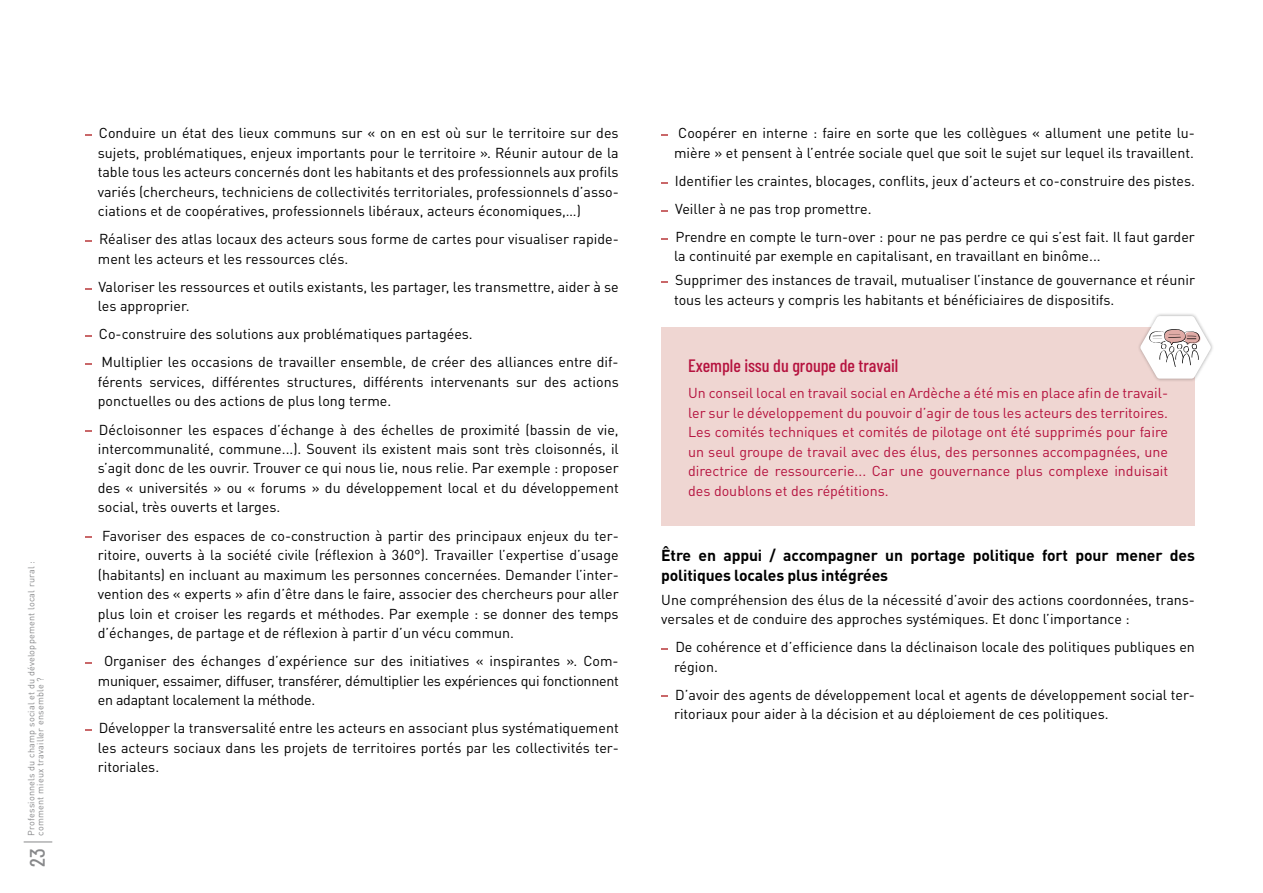
<style>
.page{position:relative;width:1263px;height:893px;background:#fff}
.page>*{position:absolute;margin:0;border:0;box-sizing:border-box;transform-origin:0 0}
.t1{font:500 21px "Barlow Condensed";color:#87888a}
.t2{font:500 18px "Barlow Condensed";color:#b5123e}
.t3{font:700 15.75px/19.5px "DIN Pro";letter-spacing:-.01em;color:#000}
.t4{font:14.25px/19.5px "DIN Pro";color:#000}
.t5{font:14.25px/19.5px "DIN Pro";color:#b5123e;text-align:justify}
.t6{font:9px/9px "DIN Pro";letter-spacing:.025em;color:#87888a}
</style>
<div class="page">
<div style="left:661px;top:328px;width:534px;height:198px;background:#efd6d2"></div>
<svg style="left:24px;top:842px;width:28px;height:1px"></svg>
<svg style="left:85px;top:134px;width:7px;height:2px"></svg>
<svg style="left:85px;top:240px;width:7px;height:2px"></svg>
<svg style="left:85px;top:335px;width:7px;height:2px"></svg>
<svg style="left:85px;top:363px;width:7px;height:2px"></svg>
<svg style="left:85px;top:430px;width:7px;height:2px"></svg>
<svg style="left:85px;top:536px;width:7px;height:2px"></svg>
<div style="left:1137px;top:313px;width:77px;height:69px;background:#000;opacity:.3"></div>
<svg style="left:1140px;top:316px;width:71px;height:63px"></svg>
<svg style="left:661px;top:134px;width:7px;height:2px"></svg>
<svg style="left:661px;top:281px;width:7px;height:2px"></svg>
<svg style="left:661px;top:695px;width:7px;height:2px"></svg>
<p class="t6" style="left:26px;top:836px;width:276px;rotate:-90deg">Professionnels du champ social et du développement local rural : comment mieux travailler ensemble ?</p>
<h1 class="t1" style="left:24px;top:867px;width:20px;rotate:-90deg">23</h1>
<p class="t4" style="left:98px;top:122px;width:522px;text-align:justify">Conduire un état des lieux communs sur « on en est où sur le territoire sur des sujets, problématiques, enjeux importants pour le territoire ». Réunir autour de la table tous les acteurs concernés dont les habitants et des professionnels aux profils variés (chercheurs, techniciens de collectivités territoriales, professionnels d’asso&shy;ciations et de coopératives, professionnels libéraux, acteurs économiques,…)</p>
<p class="t4" style="left:98px;top:228px;width:522px">Réaliser des atlas locaux des acteurs sous forme de cartes pour visualiser rapide&shy;ment les acteurs et les ressources clés.</p>
<p class="t4" style="left:98px;top:276px;width:522px">Valoriser les ressources et outils existants, les partager, les transmettre, aider à se les approprier.</p>
<p class="t4" style="left:99px;top:319px;width:521px;line-height:28px">Co-construire des solutions aux problématiques partagées.<br>Multiplier les occasions de travailler ensemble, de créer des alliances entre dif-</p>
<p class="t4" style="left:98px;top:371px;width:522px">férents services, différentes structures, différents intervenants sur des actions ponctuelles ou des actions de plus long terme.</p>
<p class="t4" style="left:98px;top:418px;width:522px;text-align:justify">Décloisonner les espaces d’échange à des échelles de proximité (bassin de vie, intercommunalité, commune...). Souvent ils existent mais sont très cloisonnés, il s’agit donc de les ouvrir. Trouver ce qui nous lie, nous relie. Par exemple : proposer des « universités » ou « forums » du développement local et du développement social, très ouverts et larges.</p>
<p class="t4" style="left:98px;top:524px;width:522px;text-align:justify;text-indent:4px">Favoriser des espaces de co-construction à partir des principaux enjeux du ter&shy;ritoire, ouverts à la société civile (réflexion à 360°). Travailler l’expertise d’usage (habitants) en incluant au maximum les personnes concernées. Demander l’inter&shy;vention des « experts » afin d’être dans le faire, associer des chercheurs pour aller plus loin et croiser les regards et méthodes. Par exemple : se donner des temps d’échanges, de partage et de réflexion à partir d’un vécu commun.</p>
<p class="t4" style="left:98px;top:650px;width:522px;text-align:justify;text-indent:6px">Organiser des échanges d’expérience sur des initiatives « inspirantes ». Com&shy;muniquer, essaimer, diffuser, transférer, démultiplier les expériences qui fonctionnent en adaptant localement la méthode.</p>
<p class="t4" style="left:98px;top:717px;width:522px;text-align:justify">Développer la transversalité entre les acteurs en associant plus systématiquement les acteurs sociaux dans les projets de territoires portés par les collectivités ter&shy;ritoriales.</p>
<p class="t4" style="left:674px;top:122px;width:522px">Coopérer en interne : faire en sorte que les collègues « allument une petite lu&shy;mière » et pensent à l’entrée sociale quel que soit le sujet sur lequel ils travaillent.</p>
<p class="t4" style="left:675px;top:165px;width:522px;line-height:28px">Identifier les craintes, blocages, conflits, jeux d’acteurs et co-construire des pistes.<br>Veiller à ne pas trop promettre.<br>Prendre en compte le turn-over : pour ne pas perdre ce qui s’est fait. Il faut garder</p>
<p class="t4" style="left:674px;top:243px;width:522px;line-height:23.7px">la continuité par exemple en capitalisant, en travaillant en binôme...<br>Supprimer des instances de travail, mutualiser l’instance de gouvernance et réunir</p>
<p class="t4" style="left:674px;top:288px;width:442px">tous les acteurs y compris les habitants et bénéficiaires de dispositifs.</p>
<p class="t2" style="left:688px;top:354px;width:212px">Exemple issu du groupe de travail</p>
<p class="t5" style="left:688px;top:382px;width:482px">Un conseil local en travail social en Ardèche a été mis en place afin de travail&shy;ler sur le développement du pouvoir d’agir de tous les acteurs des territoires.<br>Les comités techniques et comités de pilotage ont été supprimés pour faire un seul groupe de travail avec des élus, des personnes accompagnées, une directrice de ressourcerie... Car une gouvernance plus complexe induisait des doublons et des répétitions.</p>
<p class="t3" style="left:661px;top:544px;width:535px">Être en appui / accompagner un portage politique fort pour mener des politiques locales plus intégrées</p>
<p class="t4" style="left:661px;top:588px;width:535px">Une compréhension des élus de la nécessité d’avoir des actions coordonnées, trans&shy;versales et de conduire des approches systémiques. Et donc l’importance :</p>
<p class="t4" style="left:674px;top:636px;width:522px">De cohérence et d’efficience dans la déclinaison locale des politiques publiques en région.</p>
<p class="t4" style="left:674px;top:683px;width:522px">D’avoir des agents de développement local et agents de développement social ter&shy;ritoriaux pour aider à la décision et au déploiement de ces politiques.</p>
</div>
